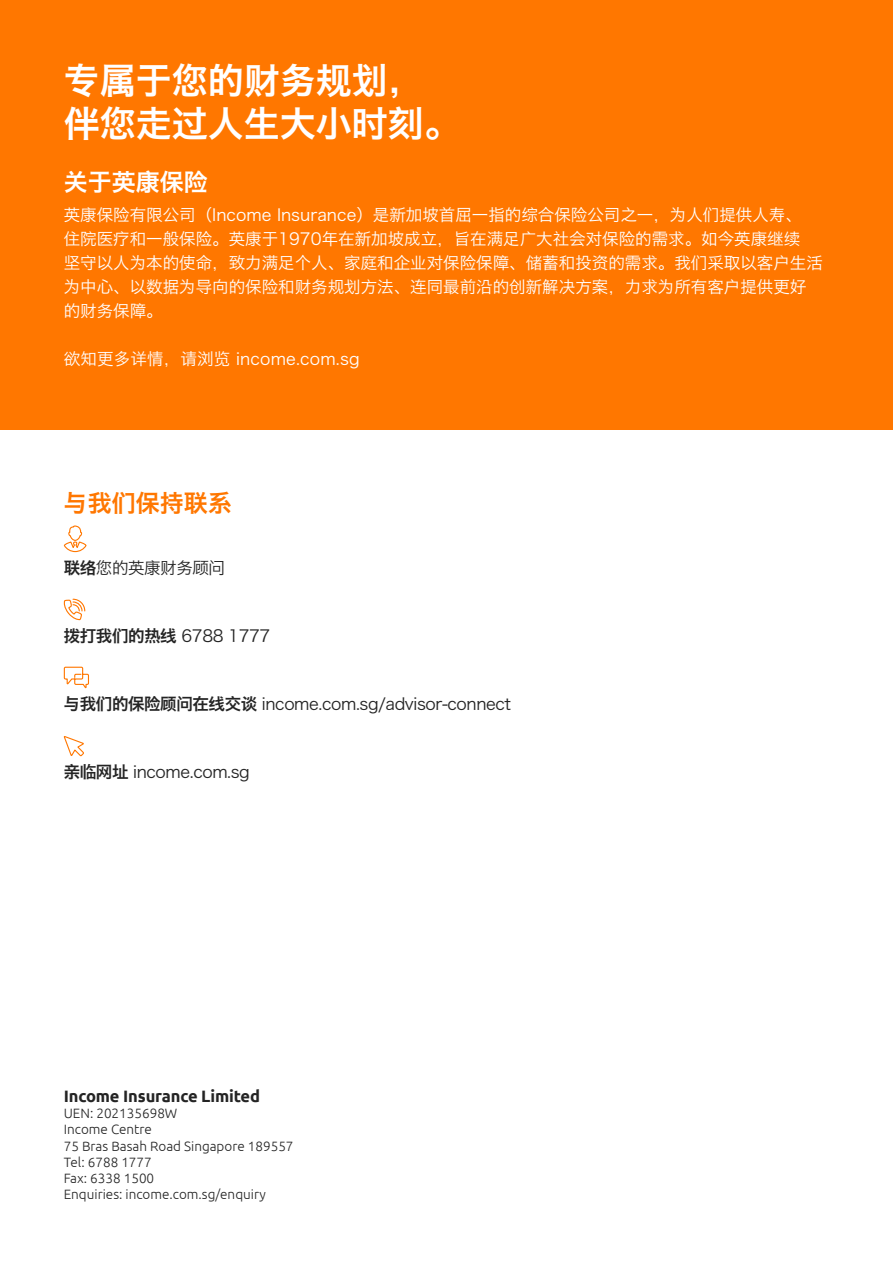
<style>
.page{position:relative;width:893px;height:1263px;background:#fff}
.page>*{position:absolute;margin:0;border:0;box-sizing:border-box;transform-origin:0 0}
.t1{font:36px/43.2px "Hiragino Sans GB W6";color:#fff}
.t2{font:24px "Hiragino Sans GB W6";color:#f70}
.t3{font:24px "Hiragino Sans GB W6";color:#fff}
.t4{font:16.5px/24px "Hiragino Sans GB W3";color:#fff}
.t5{font:16.5px "Hiragino Sans GB W3";letter-spacing:-.025em;color:#242424}
.t6{font:700 16.5px "Ubuntu";letter-spacing:-.01em;color:#242424}
.t7{font:300 13.5px/16.2px "Ubuntu";color:#242424}
.s1{font-family:"Hiragino Sans GB W6"}
</style>
<div class="page">
<svg style="left:63px;top:525px;width:24px;height:28px"></svg>
<svg style="left:64px;top:598px;width:22px;height:23px"></svg>
<svg style="left:63px;top:666px;width:26px;height:22px"></svg>
<svg style="left:63px;top:736px;width:21px;height:21px"></svg>
<div style="left:0;top:0;width:893px;height:429px;background:#f70"></div>
<h1 class="t1" style="left:64px;top:58px;width:397px">专属于您的财务规划，伴您走过人生大小时刻。</h1>
<h2 class="t3" style="left:64px;top:166px;width:146px">关于英康保险</h2>
<p class="t4" style="left:64px;top:203px;width:761px">英康保险有限公司（Income Insurance）是新加坡首屈一指的综合保险公司之一，为人们提供人寿、<br>住院医疗和一般保险。英康于1970年在新加坡成立，旨在满足广大社会对保险的需求。如今英康继续<br>坚守以人为本的使命，致力满足个人、家庭和企业对保险保障、储蓄和投资的需求。我们采取以客户生活为中心、以数据为导向的保险和财务规划方法、连同最前沿的创新解决方案，力求为所有客户提供更好的财务保障。</p>
<p class="t4" style="left:64px;top:346px;width:297px">欲知更多详情，请浏览 income.com.sg</p>
<h2 class="t2" style="left:64px;top:487px;width:169px">与我们保持联系</h2>
<p class="t5" style="left:64px;top:557px;width:163px"><span class="s1">联络</span>您的英康财务顾问</p>
<p class="t5" style="left:64px;top:625px;width:208px"><span class="s1">拨打我们的热线</span> 6788 1777</p>
<p class="t5" style="left:64px;top:693px;width:449px"><span class="s1">与我们的保险顾问在线交谈</span> income.com.sg/advisor-connect</p>
<p class="t5" style="left:64px;top:761px;width:188px"><span class="s1">亲临网址</span> income.com.sg</p>
<p class="t6" style="left:64px;top:1086px;width:198px">Income Insurance Limited</p>
<p class="t7" style="left:64px;top:1105px;width:231px">UEN: 202135698W<br>Income Centre<br>75 Bras Basah Road Singapore 189557<br>Tel: 6788 1777<br>Fax: 6338 1500<br>Enquiries: income.com.sg/enquiry</p>
</div>
